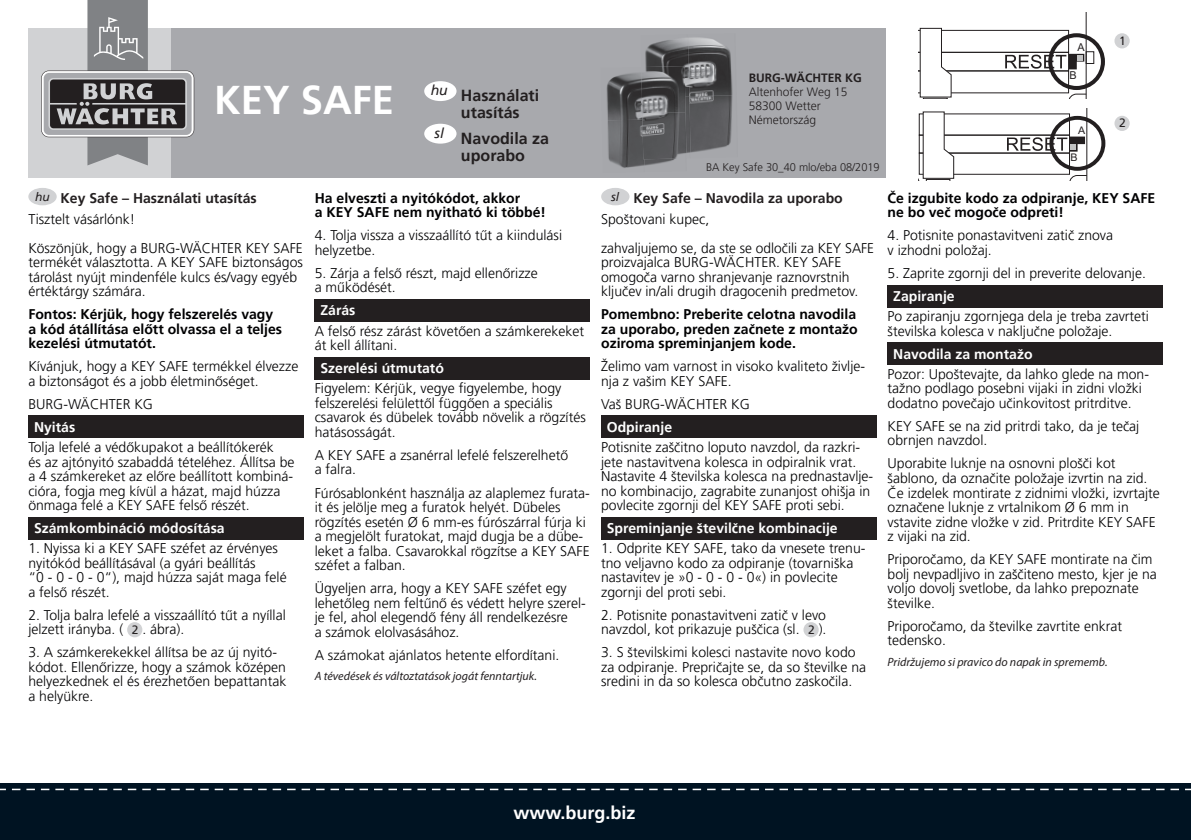
<style>
.page{position:relative;width:1191px;height:840px;background:#fff}
.page>*{position:absolute;margin:0;border:0;box-sizing:border-box;transform-origin:0 0}
.t1{font:700 40px "Frutiger LT Pro";color:#fff}
.t2{font:700 18px "Frutiger LT Pro";color:#fff}
.t3{font:700 16px/17px "Frutiger LT Pro";color:#231f20}
.t4{font:300 14px/14.6px "Frutiger LT Pro";color:#000002}
.t5{font:700 14px/14.6px "Frutiger LT Pro";color:#000002}
.t6{font:700 14px "Frutiger LT Pro";color:#fff}
.t7{font:700 14px/20.2px "Frutiger LT Pro";color:#231f20}
.t8{font:italic 12px "Myriad Pro";color:#231f20}
.t9{font:300 12px/14px "Frutiger LT Pro";color:#231f20}
.t10{font:700 12px "Frutiger LT Pro";color:#231f20}
.t11{font:12px "Frutiger LT Pro";color:#231f20}
.t12{font:300 11px "Frutiger LT Pro";color:#231f20}
.t13{font:10.8px "Arial";color:#231f20}
.t14{font:10.4px "Arial";color:#231f20}
.s1{font-weight:300;color:#000002}
.s2{font-weight:400;font-size:12px;color:#231f20}
</style>
<div class="page">
<div style="left:171px;top:28px;width:715px;height:150px;background:#a8a9ad"></div>
<div style="left:28px;top:28px;width:143px;height:150px;background:#d1d2d4"></div>
<div style="left:28px;top:415px;width:275px;height:22px;background:#231f20"></div>
<div style="left:28px;top:517px;width:275px;height:22px;background:#231f20"></div>
<div style="left:28px;top:188px;width:29px;height:17px;background:#d1d2d4;border-radius:50%"></div>
<div style="left:127px;top:621px;width:15px;height:16px;background:#d1d2d4;border-radius:50%"></div>
<div style="left:315px;top:299px;width:275px;height:22px;background:#231f20"></div>
<div style="left:315px;top:357px;width:275px;height:22px;background:#231f20"></div>
<img style="left:645px;top:37px;width:88px;height:59px">
<img style="left:686px;top:96px;width:3px;height:57px">
<img style="left:689px;top:95px;width:44px;height:58px">
<img style="left:606px;top:73px;width:35px;height:46px">
<img style="left:607px;top:119px;width:37px;height:49px">
<img style="left:644px;top:159px;width:31px;height:7px">
<img style="left:641px;top:66px;width:45px;height:93px">
<div style="left:424px;top:81px;width:32px;height:20px;background:#fff;border-radius:50%"></div>
<div style="left:424px;top:124px;width:32px;height:19px;background:#fff;border-radius:50%"></div>
<div style="left:0;top:782px;width:1191px;height:57px;background:#001322"></div>
<svg style="left:0;top:788px;width:1191px;height:1px"></svg>
<svg style="left:41px;top:0;width:153px;height:165px"></svg>
<div style="left:1114px;top:33px;width:15px;height:15px;background:#d1d2d4;border-radius:50%"></div>
<div style="left:1114px;top:116px;width:15px;height:15px;background:#d1d2d4;border-radius:50%"></div>
<div style="left:1085px;top:51px;width:9px;height:13px;border:1px solid #231f20"></div>
<svg style="left:919px;top:12px;width:168px;height:86px"></svg>
<div style="left:1048px;top:33px;width:57px;height:57px;border:4px solid #231f20;border-radius:50%"></div>
<svg style="left:919px;top:108px;width:168px;height:72px"></svg>
<div style="left:1049px;top:116px;width:56px;height:55px;border:4px solid #231f20;border-radius:50%"></div>
<div style="left:601px;top:415px;width:275px;height:22px;background:#231f20"></div>
<div style="left:601px;top:517px;width:275px;height:22px;background:#231f20"></div>
<div style="left:601px;top:188px;width:28px;height:17px;background:#d1d2d4;border-radius:50%"></div>
<div style="left:803px;top:621px;width:15px;height:16px;background:#d1d2d4;border-radius:50%"></div>
<div style="left:887px;top:285px;width:275px;height:22px;background:#231f20"></div>
<div style="left:887px;top:342px;width:275px;height:22px;background:#231f20"></div>
<h1 class="t1" style="left:214px;top:76px;width:182px">KEY SAFE</h1>
<p class="t3" style="left:461px;top:87px;width:80px;text-indent:-30px"><sup>hu</sup> Használati utasítás</p>
<p class="t3" style="left:434px;top:129px;width:116px;text-align:center"><sup>sl</sup> Navodila za uporabo</p>
<p class="t7" style="left:28px;top:188px;width:230px;text-indent:7px"><sup>hu</sup> Key Safe – Használati utasítás<br><span class="s1">Tisztelt vásárlónk!</span></p>
<p class="t4" style="left:28px;top:240px;width:276px">Köszönjük, hogy a BURG-WÄCHTER KEY SAFE termékét választotta. A KEY SAFE biztonságos tárolást nyújt mindenféle kulcs és/vagy egyéb értéktárgy számára.</p>
<p class="t5" style="left:28px;top:307px;width:255px">Fontos: Kérjük, hogy felszerelés vagy a kód átállítása előtt olvassa el a teljes kezelési útmutatót.</p>
<p class="t4" style="left:28px;top:359px;width:271px">Kívánjuk, hogy a KEY SAFE termékkel élvezze a biztonságot és a jobb életminőséget.</p>
<p class="t4" style="left:28px;top:396px;width:126px">BURG-WÄCHTER KG</p>
<p class="t6" style="left:34px;top:418px;width:43px">Nyitás</p>
<p class="t4" style="left:28px;top:439px;width:268px">Tolja lefelé a védőkupakot a beállítókerék<br>és az ajtónyitó szabaddá tételéhez. Állítsa be a 4 számkereket az előre beállított kombiná&shy;cióra, fogja meg kívül a házat, majd húzza önmaga felé a KEY SAFE felső részét.</p>
<p class="t6" style="left:34px;top:519px;width:192px">Számkombináció módosítása</p>
<p class="t4" style="left:28px;top:541px;width:260px">1. Nyissa ki a KEY SAFE széfet az érvényes nyitókód beállításával (a gyári beállítás<br>“0 - 0 - 0 - 0“), majd húzza saját maga felé a felső részét.</p>
<p class="t4" style="left:28px;top:607px;width:259px">2. Tolja balra lefelé a visszaállító tűt a nyíllal jelzett irányba. ( <span class="s2">2</span> . ábra).</p>
<p class="t4" style="left:28px;top:645px;width:259px">3. A számkerekekkel állítsa be az új nyitó&shy;kódot. Ellenőrizze, hogy a számok középen helyezkednek el és érezhetően bepattantak a helyükre.</p>
<p class="t5" style="left:315px;top:190px;width:233px">Ha elveszti a nyitókódot, akkor<br>a KEY SAFE nem nyitható ki többé!</p>
<p class="t4" style="left:315px;top:228px;width:249px">4. Tolja vissza a visszaállító tűt a kiindulási helyzetbe.</p>
<p class="t4" style="left:315px;top:266px;width:224px">5. Zárja a felső részt, majd ellenőrizze a működését.</p>
<p class="t6" style="left:320px;top:302px;width:37px">Zárás</p>
<p class="t4" style="left:315px;top:323px;width:271px">A felső rész zárást követően a számkerekeket át kell állítani.</p>
<p class="t6" style="left:320px;top:360px;width:125px">Szerelési útmutató</p>
<p class="t4" style="left:315px;top:381px;width:272px">Figyelem: Kérjük, vegye figyelembe, hogy felszerelési felülettől függően a speciális csavarok és dübelek tovább növelik a rögzítés hatásosságát.</p>
<p class="t4" style="left:315px;top:447px;width:255px">A KEY SAFE a zsanérral lefelé felszerelhető a falra.</p>
<p class="t4" style="left:315px;top:485px;width:276px">Fúrósablonként használja az alaplemez furata&shy;it és jelölje meg a furatok helyét. Dübeles rögzítés esetén Ø 6 mm-es fúrószárral fúrja ki a megjelölt furatokat, majd dugja be a dübe&shy;leket a falba. Csavarokkal rögzítse a KEY SAFE széfet a falban.</p>
<p class="t4" style="left:315px;top:580px;width:272px">Ügyeljen arra, hogy a KEY SAFE széfet egy lehetőleg nem feltűnő és védett helyre szerel&shy;je fel, ahol elegendő fény áll rendelkezésre<br>a számok elolvasásához.</p>
<p class="t4" style="left:315px;top:647px;width:246px">A számokat ajánlatos hetente elfordítani.</p>
<p class="t8" style="left:315px;top:668px;width:224px">A tévedések és változtatások jogát fenntartjuk.</p>
<p class="t10" style="left:749px;top:70px;width:114px">BURG-WÄCHTER KG</p>
<p class="t9" style="left:749px;top:84px;width:100px">Altenhofer Weg 15<br>58300 Wetter<br>Németország</p>
<p class="t12" style="left:706px;top:161px;width:175px">BA Key Safe 30_40 mlo/eba 08/2019</p>
<p class="t7" style="left:601px;top:188px;width:243px;text-indent:10px"><sup>sl</sup> Key Safe – Navodila za uporabo<br><span class="s1">Spoštovani kupec,</span></p>
<p class="t4" style="left:601px;top:240px;width:274px">zahvaljujemo se, da ste se odločili za KEY SAFE proizvajalca BURG-WÄCHTER. KEY SAFE omogoča varno shranjevanje raznovrstnih ključev in/ali drugih dragocenih predmetov.</p>
<p class="t5" style="left:601px;top:307px;width:258px;text-align:justify">Pomembno: Preberite celotna navodila za uporabo, preden začnete z montažo oziroma spreminjanjem kode.</p>
<p class="t4" style="left:601px;top:359px;width:265px">Želimo vam varnost in visoko kvaliteto življe&shy;nja z vašim KEY SAFE.</p>
<p class="t4" style="left:601px;top:396px;width:150px">Vaš BURG-WÄCHTER KG</p>
<p class="t6" style="left:607px;top:418px;width:67px">Odpiranje</p>
<p class="t4" style="left:601px;top:439px;width:273px">Potisnite zaščitno loputo navzdol, da razkri&shy;jete nastavitvena kolesca in odpiralnik vrat.<br>Nastavite 4 številska kolesca na prednastavlje&shy;no kombinacijo, zagrabite zunanjost ohišja in povlecite zgornji del KEY SAFE proti sebi.</p>
<p class="t6" style="left:607px;top:519px;width:232px">Spreminjanje številčne kombinacije</p>
<p class="t4" style="left:601px;top:541px;width:266px">1. Odprite KEY SAFE, tako da vnesete trenu&shy;tno veljavno kodo za odpiranje (tovarniška nastavitev je »0 - 0 - 0 - 0«) in povlecite zgornji del proti sebi.</p>
<p class="t4" style="left:601px;top:607px;width:227px">2. Potisnite ponastavitveni zatič v levo navzdol, kot prikazuje puščica (sl. <span class="s2">2</span> ).</p>
<p class="t4" style="left:601px;top:645px;width:266px">3. S številskimi kolesci nastavite novo kodo za odpiranje. Prepričajte se, da so številke na sredini in da so kolesca občutno zaskočila.</p>
<p class="t13" style="left:1077px;top:40px;width:9px">A</p>
<p class="t13" style="left:1069px;top:68px;width:9px">B</p>
<p class="t14" style="left:1078px;top:123px;width:9px">A</p>
<p class="t14" style="left:1070px;top:150px;width:9px">B</p>
<p class="t11" style="left:1119px;top:34px;width:8px">1</p>
<p class="t11" style="left:1119px;top:116px;width:8px">2</p>
<p class="t5" style="left:887px;top:190px;width:269px">Če izgubite kodo za odpiranje, KEY SAFE ne bo več mogoče odpreti!</p>
<p class="t4" style="left:887px;top:228px;width:227px">4. Potisnite ponastavitveni zatič znova v izhodni položaj.</p>
<p class="t4" style="left:887px;top:266px;width:260px">5. Zaprite zgornji del in preverite delovanje.</p>
<p class="t6" style="left:893px;top:287px;width:63px">Zapiranje</p>
<p class="t4" style="left:887px;top:309px;width:263px">Po zapiranju zgornjega dela je treba zavrteti številska kolesca v naključne položaje.</p>
<p class="t6" style="left:893px;top:345px;width:141px">Navodila za montažo</p>
<p class="t4" style="left:887px;top:366px;width:263px">Pozor: Upoštevajte, da lahko glede na mon&shy;tažno podlago posebni vijaki in zidni vložki dodatno povečajo učinkovitost pritrditve.</p>
<p class="t4" style="left:887px;top:418px;width:253px">KEY SAFE se na zid pritrdi tako, da je tečaj obrnjen navzdol.</p>
<p class="t4" style="left:887px;top:456px;width:274px">Uporabite luknje na osnovni plošči kot šablono, da označite položaje izvrtin na zid.<br>Če izdelek montirate z zidnimi vložki, izvrtajte označene luknje z vrtalnikom Ø 6 mm in vstavite zidne vložke v zid. Pritrdite KEY SAFE z vijaki na zid.</p>
<p class="t4" style="left:887px;top:551px;width:271px">Priporočamo, da KEY SAFE montirate na čim bolj nevpadljivo in zaščiteno mesto, kjer je na voljo dovolj svetlobe, da lahko prepoznate številke.</p>
<p class="t4" style="left:887px;top:618px;width:236px">Priporočamo, da številke zavrtite enkrat tedensko.</p>
<p class="t8" style="left:887px;top:654px;width:221px">Pridržujemo si pravico do napak in sprememb.</p>
<p class="t13" style="left:1077px;top:235px;width:9px">A</p>
<p class="t13" style="left:1069px;top:263px;width:9px">B</p>
<p class="t2" style="left:513px;top:802px;width:124px">www.burg.biz</p>
</div>
